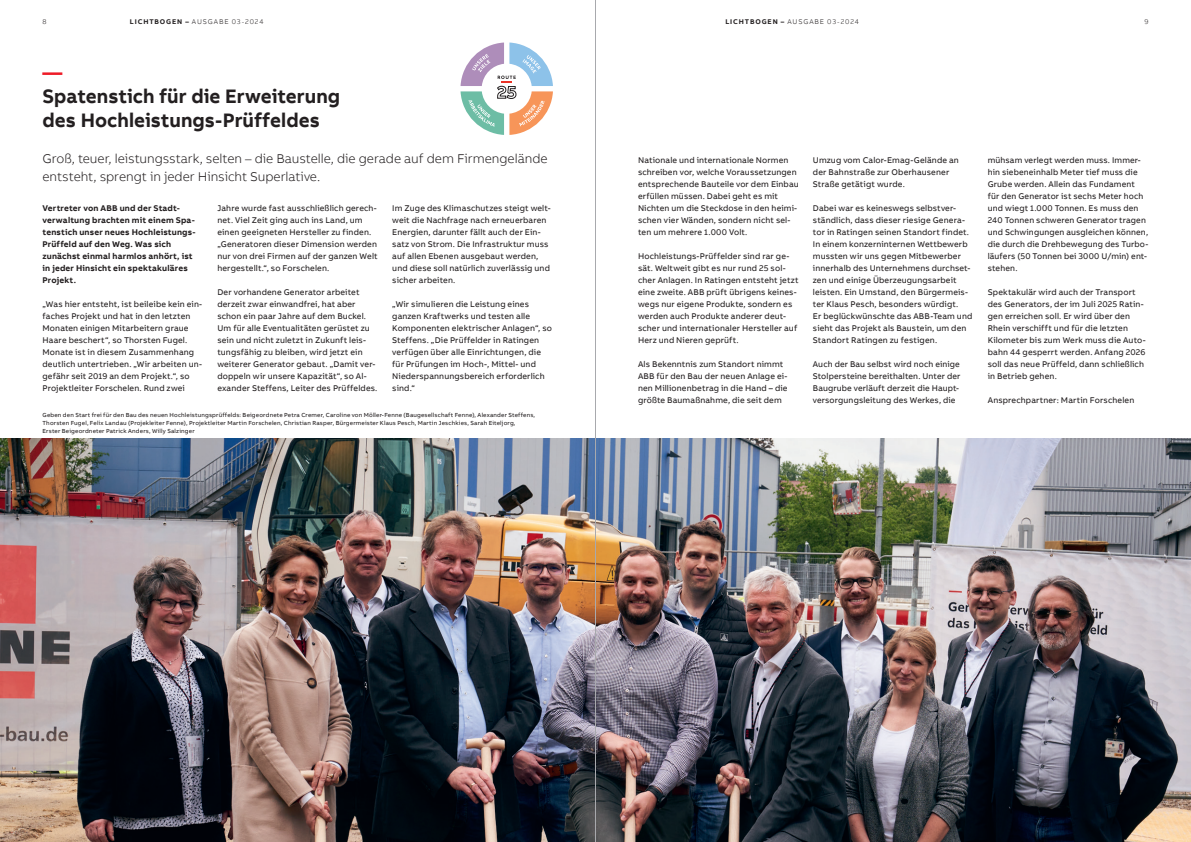
<style>
.page{position:relative;width:1191px;height:842px;background:#fff}
.page>*{position:absolute;margin:0;border:0;box-sizing:border-box;transform-origin:0 0}
.t1{font:700 20px/24px "AB Bvoice";letter-spacing:.005em;color:#231f20}
.t2{font:700 20px "AB Bvoice";color:#ee1c28}
.t3{font:300 13px/18px "AB Bvoice";letter-spacing:-.005em;color:#231f20}
.t4{font:8.5px/12px "AB Bvoice";letter-spacing:.015em;color:#231f20}
.t5{font:700 8.5px/12px "AB Bvoice";letter-spacing:.02em;color:#231f20}
.t6{font:300 7px "AB Bvoice";letter-spacing:.125em;color:#231f20}
.t7{font:6px/8px "AB Bvoice";letter-spacing:.025em;color:#231f20}
.s1{font-weight:700}
</style>
<div class="page">
<svg style="left:460px;top:43px;width:93px;height:92px"></svg>
<img style="left:0;top:439px;width:1191px;height:403px">
<hr style="left:595px;top:0;width:1px;height:842px;background:#a8a9ad">
<p class="t6" style="left:43px;top:17px;width:6px">8</p>
<p class="t6" style="left:130px;top:17px;width:135px"><span class="s1">LICHTBOGEN –</span> AUSGABE 03-2024</p>
<h1 class="t2" style="left:43px;top:59px;width:21px">—</h1>
<h1 class="t1" style="left:43px;top:84px;width:299px">Spatenstich für die Erweiterung des Hochleistungs-Prüffeldes</h1>
<h2 class="t3" style="left:43px;top:149px;width:506px">Groß, teuer, leistungsstark, selten – die Baustelle, die gerade auf dem Firmengelände entsteht, sprengt in jeder Hinsicht Superlative.</h2>
<p class="t5" style="left:43px;top:202px;width:155px">Vertreter von ABB und der Stadt&shy;verwaltung brachten mit einem Spa&shy;tenstich unser neues Hochleistungs-<br>Prüffeld auf den Weg. Was sich zunächst einmal harmlos anhört, ist in jeder Hinsicht ein spektakuläres<br>Projekt.</p>
<p class="t4" style="left:43px;top:298px;width:161px">„Was hier entsteht, ist beileibe kein ein&shy;faches Projekt und hat in den letzten Monaten einigen Mitarbeitern graue Haare beschert“, so Thorsten Fugel.<br>Monate ist in diesem Zusammenhang deutlich untertrieben. „Wir arbeiten un&shy;gefähr seit 2019 an dem Projekt.“, so Projektleiter Forschelen. Rund zwei</p>
<p class="t4" style="left:217px;top:202px;width:162px">Jahre wurde fast ausschließlich gerech&shy;net. Viel Zeit ging auch ins Land, um einen geeigneten Hersteller zu finden. „Generatoren dieser Dimension werden nur von drei Firmen auf der ganzen Welt hergestellt.“, so Forschelen.</p>
<p class="t4" style="left:217px;top:286px;width:161px">Der vorhandene Generator arbeitet derzeit zwar einwandfrei, hat aber schon ein paar Jahre auf dem Buckel.<br>Um für alle Eventualitäten gerüstet zu sein und nicht zuletzt in Zukunft leis&shy;tungsfähig zu bleiben, wird jetzt ein weiterer Generator gebaut. „Damit ver&shy;doppeln wir unsere Kapazität“, so Al&shy;exander Steffens, Leiter des Prüffeldes.</p>
<p class="t4" style="left:392px;top:202px;width:160px">Im Zuge des Klimaschutzes steigt welt&shy;weit die Nachfrage nach erneuerbaren Energien, darunter fällt auch der Ein&shy;satz von Strom. Die Infrastruktur muss auf allen Ebenen ausgebaut werden, und diese soll natürlich zuverlässig und sicher arbeiten.</p>
<p class="t4" style="left:392px;top:298px;width:161px">„Wir simulieren die Leistung eines ganzen Kraftwerks und testen alle Komponenten elektrischer Anlagen“, so Steffens. „Die Prüffelder in Ratingen verfügen über alle Einrichtungen, die für Prüfungen im Hoch-, Mittel- und Niederspannungsbereich erforderlich sind.“</p>
<p class="t7" style="left:43px;top:411px;width:494px">Geben den Start frei für den Bau des neuen Hochleistungsprüffelds: Beigeordnete Petra Cremer, Caroline von Möller-Fenne (Baugesellschaft Fenne), Alexander Steffens,<br>Thorsten Fugel, Felix Landau (Projekleiter Fenne), Projektleiter Martin Forschelen, Christian Rasper, Bürgermeister Klaus Pesch, Martin Jeschkies, Sarah Eiteljorg,<br>Erster Beigeordneter Patrick Anders, Willy Salzinger</p>
<p class="t6" style="left:725px;top:17px;width:135px"><span class="s1">LICHTBOGEN –</span> AUSGABE 03-2024</p>
<p class="t6" style="left:1144px;top:17px;width:6px">9</p>
<p class="t4" style="left:638px;top:154px;width:162px">Nationale und internationale Normen schreiben vor, welche Voraussetzungen entsprechende Bauteile vor dem Einbau erfüllen müssen. Dabei geht es mit Nichten um die Steckdose in den heimi&shy;schen vier Wänden, sondern nicht sel&shy;ten um mehrere 1.000 Volt.</p>
<p class="t4" style="left:638px;top:250px;width:162px">Hochleistungs-Prüffelder sind rar ge&shy;sät. Weltweit gibt es nur rund 25 sol&shy;cher Anlagen. In Ratingen entsteht jetzt eine zweite. ABB prüft übrigens keines&shy;wegs nur eigene Produkte, sondern es werden auch Produkte anderer deut&shy;scher und internationaler Hersteller auf Herz und Nieren geprüft.</p>
<p class="t4" style="left:638px;top:358px;width:151px">Als Bekenntnis zum Standort nimmt ABB für den Bau der neuen Anlage ei&shy;nen Millionenbetrag in die Hand – die größte Baumaßnahme, die seit dem</p>
<p class="t4" style="left:813px;top:154px;width:147px">Umzug vom Calor-Emag-Gelände an der Bahnstraße zur Oberhausener<br>Straße getätigt wurde.</p>
<p class="t4" style="left:813px;top:202px;width:161px">Dabei war es keineswegs selbstver&shy;ständlich, dass dieser riesige Genera&shy;tor in Ratingen seinen Standort findet.<br>In einem konzerninternen Wettbewerb mussten wir uns gegen Mitbewerber innerhalb des Unternehmens durchset&shy;zen und einige Überzeugungsarbeit leisten. Ein Umstand, den Bürgermeis&shy;ter Klaus Pesch, besonders würdigt.<br>Er beglückwünschte das ABB-Team und sieht das Projekt als Baustein, um den Standort Ratingen zu festigen.</p>
<p class="t4" style="left:813px;top:358px;width:149px">Auch der Bau selbst wird noch einige Stolpersteine bereithalten. Unter der Baugrube verläuft derzeit die Haupt&shy;versorgungsleitung des Werkes, die</p>
<p class="t4" style="left:987px;top:154px;width:162px">mühsam verlegt werden muss. Immer&shy;hin siebeneinhalb Meter tief muss die Grube werden. Allein das Fundament für den Generator ist sechs Meter hoch und wiegt 1.000 Tonnen. Es muss den 240 Tonnen schweren Generator tragen und Schwingungen ausgleichen können, die durch die Drehbewegung des Turbo&shy;läufers (50 Tonnen bei 3000 U/min) ent&shy;stehen.</p>
<p class="t4" style="left:987px;top:286px;width:159px">Spektakulär wird auch der Transport des Generators, der im Juli 2025 Ratin&shy;gen erreichen soll. Er wird über den Rhein verschifft und für die letzten Kilometer bis zum Werk muss die Auto&shy;bahn 44 gesperrt werden. Anfang 2026 soll das neue Prüffeld, dann schließlich in Betrieb gehen.</p>
<p class="t4" style="left:987px;top:394px;width:148px">Ansprechpartner: Martin Forschelen</p>
</div>
